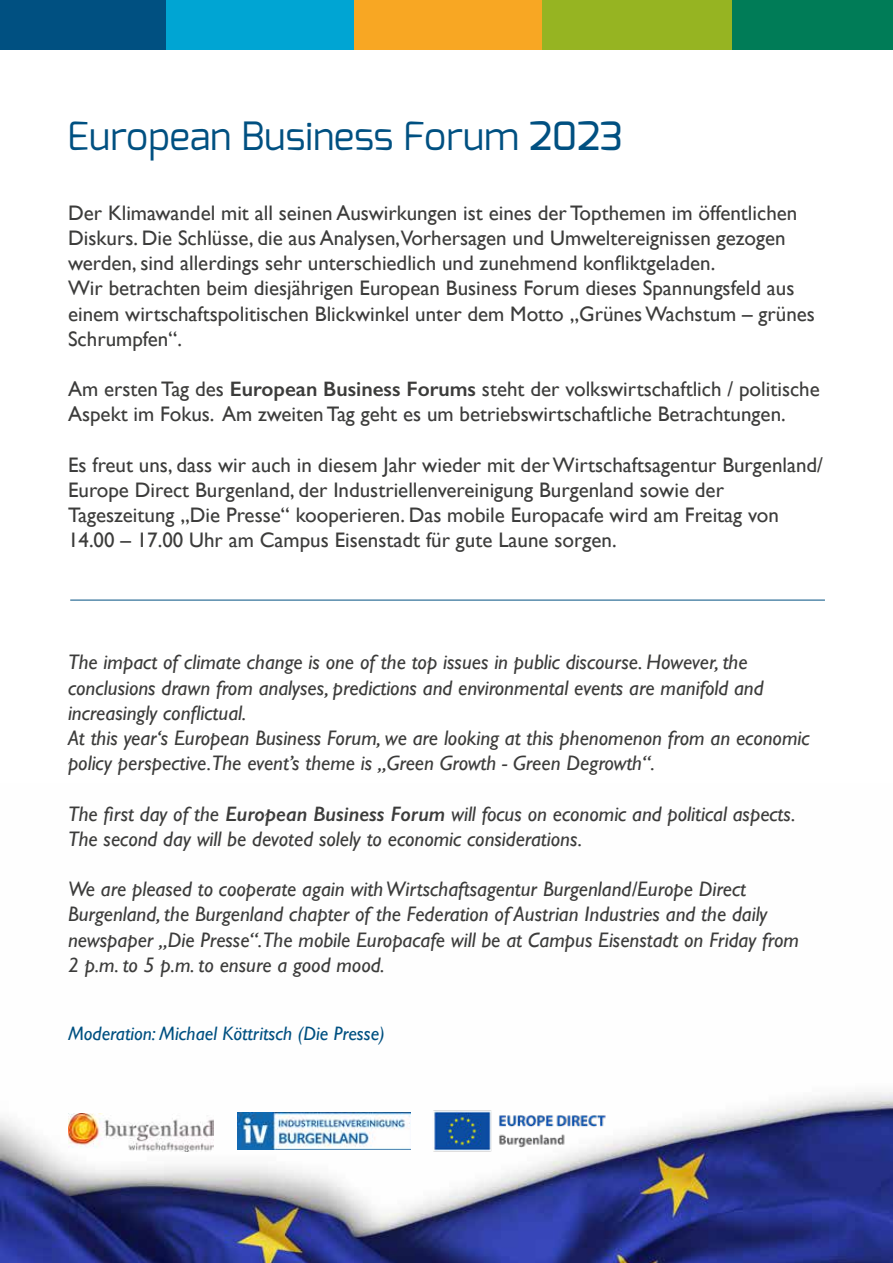
<style>
.page{position:relative;width:893px;height:1263px;background:#fff}
.page>*{position:absolute;margin:0;border:0;box-sizing:border-box;transform-origin:0 0}
.t1{font:39px "Exo";color:#005081}
.t2{font:21px/25.2px "Gill Sans";color:#3c3c3b}
.t3{font:italic 21px/25.2px "Gill Sans";color:#3c3c3b}
.t4{font:italic 19.5px "Gill Sans";color:#005081}
.s1{font-weight:500}
.s2{font-weight:600}
</style>
<div class="page">
<img style="left:0;top:1092px;width:893px;height:171px">
<div style="left:732px;top:0;width:161px;height:50px;background:#007c57"></div>
<div style="left:353px;top:0;width:190px;height:50px;background:#f8a723"></div>
<div style="left:543px;top:0;width:189px;height:50px;background:#96b422"></div>
<div style="left:164px;top:0;width:189px;height:50px;background:#00a5d3"></div>
<div style="left:0;top:0;width:165px;height:50px;background:#005081"></div>
<hr style="left:70px;top:600px;width:755px;height:1px;background:#005081">
<img style="left:430px;top:1103px;width:181px;height:57px">
<img style="left:237px;top:1112px;width:173px;height:37px">
<img style="left:68px;top:1113px;width:145px;height:38px">
<h1 class="t1" style="left:67px;top:120px;width:558px">European Business Forum <span class="s1">2023</span></h1>
<p class="t2" style="left:68px;top:202px;width:748px">Der Klimawandel mit all seinen Auswirkungen ist eines der Topthemen im öffentlichen Diskurs. Die Schlüsse, die aus Analysen,Vorhersagen und Umweltereignissen gezogen werden, sind allerdings sehr unterschiedlich und zunehmend konfliktgeladen.<br>Wir betrachten beim diesjährigen European Business Forum dieses Spannungsfeld aus einem wirtschaftspolitischen Blickwinkel unter dem Motto „Grünes Wachstum – grünes Schrumpfen“.</p>
<p class="t2" style="left:68px;top:378px;width:753px">Am ersten Tag des <span class="s2">European Business Forums</span> steht der volkswirtschaftlich / politische<br>Aspekt im Fokus. Am zweiten Tag geht es um betriebswirtschaftliche Betrachtungen.</p>
<p class="t2" style="left:68px;top:454px;width:757px">Es freut uns, dass wir auch in diesem Jahr wieder mit der Wirtschaftsagentur Burgenland/ Europe Direct Burgenland, der Industriellenvereinigung Burgenland sowie der Tageszeitung „Die Presse“ kooperieren. Das mobile Europacafe wird am Freitag von 14.00 – 17.00 Uhr am Campus Eisenstadt für gute Laune sorgen.</p>
<p class="t3" style="left:68px;top:651px;width:743px">The impact of climate change is one of the top issues in public discourse. However, the conclusions drawn from analyses, predictions and environmental events are manifold and increasingly conflictual.<br>At this year‘s European Business Forum, we are looking at this phenomenon from an economic policy perspective.The event’s theme is „Green Growth - Green Degrowth“.</p>
<p class="t3" style="left:68px;top:801px;width:729px">The first day of the <span class="s2">European Business Forum</span> will focus on economic and political aspects.<br>The second day will be devoted solely to economic considerations.</p>
<p class="t3" style="left:68px;top:878px;width:732px">We are pleased to cooperate again with Wirtschaftsagentur Burgenland/Europe Direct Burgenland, the Burgenland chapter of the Federation of Austrian Industries and the daily newspaper „Die Presse“.The mobile Europacafe will be at Campus Eisenstadt on Friday from 2 p.m. to 5 p.m. to ensure a good mood.</p>
<p class="t4" style="left:68px;top:1026px;width:318px">Moderation: Michael Köttritsch (Die Presse)</p>
</div>
